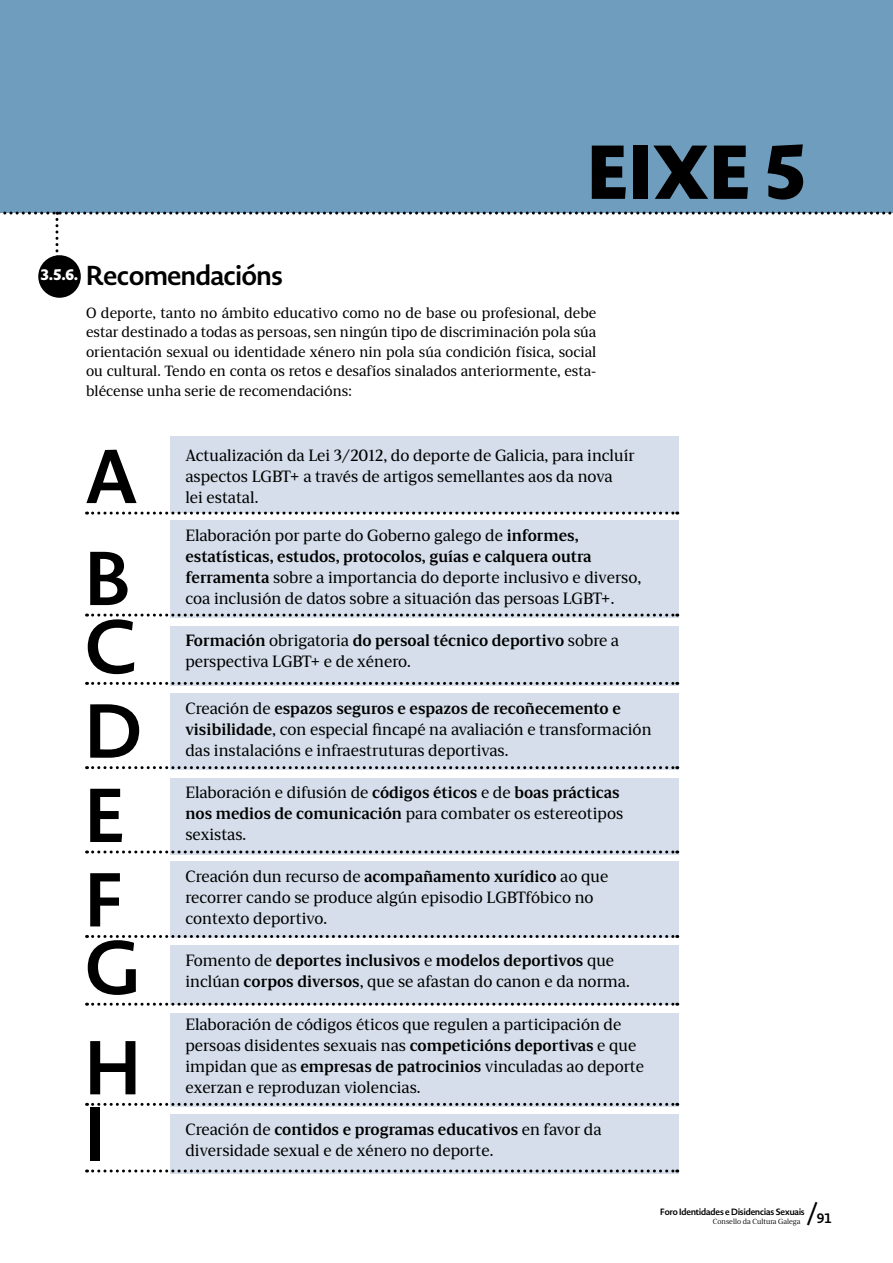
<style>
.page{position:relative;width:893px;height:1263px;background:#fff}
.page>*{position:absolute;margin:0;border:0;box-sizing:border-box;transform-origin:0 0}
.t1{font:700 75px/84.3px "Novel Display";color:#000}
.t2{font:900 75px "Novel Display";color:#000}
.t3{font:700 27px "Novel Display";color:#000}
.t4{font:16.5px/21px "Atlantica Serif";color:#000}
.t5{font:15px/19.5px "Atlantica Serif";color:#000;text-align:justify}
.t6{font:900 15px "Novel Display";color:#fff}
.t7{font:700 13.5px "Novel Display";color:#000}
.t8{font:700 9px "Novel Display";color:#000}
.t9{font:300 7.5px "Atlantica Serif";color:#000}
.s1{font-weight:600}
</style>
<div class="page">
<div style="left:0;top:0;width:893px;height:213px;background:#6f9dbd"></div>
<svg style="left:0;top:212px;width:892px;height:77px"></svg>
<div style="left:38px;top:255px;width:43px;height:43px;background:#000;border-radius:50%"></div>
<div style="left:170px;top:436px;width:508px;height:76px;background:#d5deea"></div>
<div style="left:170px;top:694px;width:508px;height:76px;background:#d5deea"></div>
<div style="left:170px;top:778px;width:508px;height:76px;background:#d5deea"></div>
<div style="left:170px;top:861px;width:508px;height:77px;background:#d5deea"></div>
<div style="left:170px;top:520px;width:508px;height:98px;background:#d5deea"></div>
<div style="left:170px;top:1013px;width:508px;height:94px;background:#d5deea"></div>
<div style="left:170px;top:626px;width:508px;height:60px;background:#d5deea"></div>
<div style="left:170px;top:1114px;width:508px;height:59px;background:#d5deea"></div>
<div style="left:170px;top:945px;width:508px;height:60px;background:#d5deea"></div>
<svg style="left:87px;top:512px;width:591px;height:3px"></svg>
<svg style="left:87px;top:614px;width:591px;height:3px"></svg>
<svg style="left:87px;top:682px;width:591px;height:3px"></svg>
<svg style="left:87px;top:766px;width:591px;height:3px"></svg>
<svg style="left:87px;top:850px;width:591px;height:3px"></svg>
<svg style="left:87px;top:935px;width:591px;height:3px"></svg>
<svg style="left:87px;top:1003px;width:591px;height:3px"></svg>
<svg style="left:87px;top:1103px;width:591px;height:3px"></svg>
<svg style="left:87px;top:1169px;width:591px;height:3px"></svg>
<h1 class="t2" style="left:587px;top:122px;width:221px">EIXE 5</h1>
<p class="t6" style="left:41px;top:264px;width:39px">3.5.6.</p>
<h2 class="t3" style="left:86px;top:258px;width:198px">Recomendacións</h2>
<p class="t5" style="left:86px;top:302px;width:512px">O deporte, tanto no ámbito educativo como no de base ou profesional, debe estar destinado a todas as persoas, sen ningún tipo de discriminación pola súa orientación sexual ou identidade xénero nin pola súa condición física, social ou cultural. Tendo en conta os retos e desafíos sinalados anteriormente, esta&shy;blécense unha serie de recomendacións:</p>
<h1 class="t1" style="left:85px;top:427px;width:54px;line-height:102px">A<br>B</h1>
<h1 class="t1" style="left:85px;top:606px;width:58px">C<br>D<br>E<br>F</h1>
<h1 class="t1" style="left:85px;top:919px;width:57px;line-height:100.2px">G<br>H</h1>
<h1 class="t1" style="left:85px;top:1094px;width:22px">I</h1>
<p class="t4" style="left:185px;top:444px;width:451px">Actualización da Lei 3/2012, do deporte de Galicia, para incluír aspectos LGBT+ a través de artigos semellantes aos da nova<br>lei estatal.</p>
<p class="t4" style="left:185px;top:524px;width:457px">Elaboración por parte do Goberno galego de <span class="s1">informes, estatísticas, estudos, protocolos, guías e calquera outra ferramenta</span> sobre a importancia do deporte inclusivo e diverso, coa inclusión de datos sobre a situación das persoas LGBT+.</p>
<p class="t4" style="left:185px;top:629px;width:435px"><span class="s1">Formación</span> obrigatoria <span class="s1">do persoal técnico deportivo</span> sobre a perspectiva LGBT+ e de xénero.</p>
<p class="t4" style="left:185px;top:697px;width:468px">Creación de <span class="s1">espazos seguros e espazos de recoñecemento e visibilidade</span>, con especial fincapé na avaliación e transformación das instalacións e infraestruturas deportivas.</p>
<p class="t4" style="left:185px;top:781px;width:439px">Elaboración e difusión de <span class="s1">códigos éticos</span> e de <span class="s1">boas prácticas nos medios de comunicación</span> para combater os estereotipos sexistas.</p>
<p class="t4" style="left:185px;top:865px;width:424px">Creación dun recurso de <span class="s1">acompañamento xurídico</span> ao que recorrer cando se produce algún episodio LGBTfóbico no contexto deportivo.</p>
<p class="t4" style="left:185px;top:950px;width:446px">Fomento de <span class="s1">deportes inclusivos</span> e <span class="s1">modelos deportivos</span> que inclúan <span class="s1">corpos diversos</span>, que se afastan do canon e da norma.</p>
<p class="t4" style="left:185px;top:1013px;width:460px">Elaboración de códigos éticos que regulen a participación de persoas disidentes sexuais nas <span class="s1">competicións deportivas</span> e que impidan que as <span class="s1">empresas de patrocinios</span> vinculadas ao deporte exerzan e reproduzan violencias.</p>
<p class="t4" style="left:185px;top:1118px;width:418px">Creación de <span class="s1">contidos e programas educativos</span> en favor da diversidade sexual e de xénero no deporte.</p>
<p class="t7" style="left:808px;top:1210px;width:26px"><sup>/</sup>91</p>
<p class="t8" style="left:660px;top:1206px;width:146px">Foro Identidades e Disidencias Sexuais</p>
<p class="t9" style="left:713px;top:1216px;width:89px">Consello da Cultura Galega</p>
</div>
